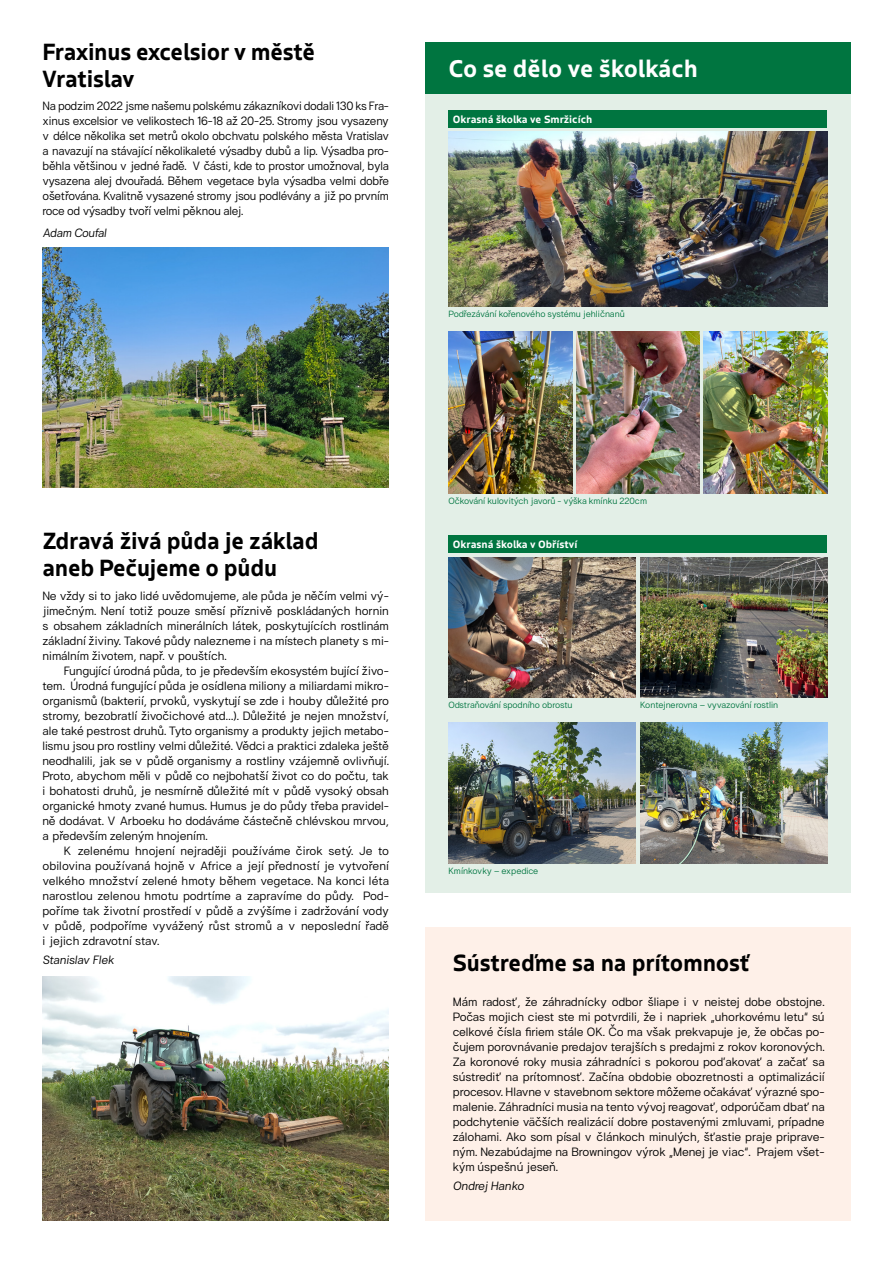
<style>
.page{position:relative;width:893px;height:1263px;background:#fff}
.page>*{position:absolute;margin:0;border:0;box-sizing:border-box;transform-origin:0 0}
.t1{font:700 24px "Boreal";color:#fff}
.t2{font:700 23.25px/27px "Boreal";letter-spacing:-.01em;color:#000}
.t3{font:12px/15px "Hergon Grotesk";letter-spacing:-.01em;color:#000;text-align:justify}
.t4{font:italic 12px "Hergon Grotesk";letter-spacing:-.025em;color:#000}
.t5{font:italic 12px "Hergon Grotesk";color:#000}
.t6{font:700 10.5px "Boreal";color:#fff}
.t7{font:9px "Hergon Grotesk";letter-spacing:-.01em;color:#007540}
</style>
<div class="page">
<div style="left:425px;top:43px;width:425px;height:850px;background:#e3efe7"></div>
<div style="left:425px;top:43px;width:425px;height:51px;background:#007540"></div>
<div style="left:425px;top:927px;width:425px;height:293px;background:#fef0e8"></div>
<img style="left:43px;top:248px;width:346px;height:239px">
<img style="left:449px;top:132px;width:378px;height:174px">
<img style="left:704px;top:332px;width:123px;height:161px">
<img style="left:576px;top:332px;width:124px;height:161px">
<img style="left:449px;top:332px;width:123px;height:161px">
<div style="left:449px;top:111px;width:378px;height:17px;background:#007540"></div>
<img style="left:449px;top:557px;width:186px;height:140px">
<img style="left:449px;top:723px;width:186px;height:140px">
<img style="left:640px;top:557px;width:187px;height:140px">
<img style="left:640px;top:723px;width:187px;height:140px">
<div style="left:449px;top:536px;width:378px;height:17px;background:#007540"></div>
<img style="left:43px;top:976px;width:346px;height:244px">
<h2 class="t2" style="left:43px;top:36px;width:274px">Fraxinus excelsior v městě<br>Vratislav</h2>
<p class="t3" style="left:43px;top:98px;width:348px">Na podzim 2022 jsme našemu polskému zákazníkovi dodali 130 ks Fra&shy;xinus excelsior ve velikostech 16-18 až 20-25. Stromy jsou vysazeny v délce několika set metrů okolo obchvatu polského města Vratislav a navazují na stávající několikaleté výsadby dubů a lip. Výsadba pro&shy;běhla většinou v jedné řadě. V části, kde to prostor umožnoval, byla vysazena alej dvouřadá. Během vegetace byla výsadba velmi dobře ošetřována. Kvalitně vysazené stromy jsou podlévány a již po prvním roce od výsadby tvoří velmi pěknou alej.</p>
<p class="t4" style="left:43px;top:225px;width:65px">Adam Coufal</p>
<h1 class="t1" style="left:449px;top:49px;width:251px">Co se dělo ve školkách</h1>
<p class="t6" style="left:453px;top:111px;width:141px">Okrasná školka ve Smržicích</p>
<p class="t7" style="left:449px;top:308px;width:178px">Podřezávání kořenového systému jehličnanů</p>
<h2 class="t2" style="left:43px;top:525px;width:278px">Zdravá živá půda je základ aneb Pečujeme o půdu</h2>
<p class="t3" style="left:43px;top:588px;width:348px">Ne vždy si to jako lidé uvědomujeme, ale půda je něčím velmi vý&shy;jimečným. Není totiž pouze směsí příznivě poskládaných hornin s obsahem základních minerálních látek, poskytujících rostlinám základní živiny. Takové půdy nalezneme i na místech planety s mi&shy;nimálním životem, např. v pouštích.</p>
<p class="t3" style="left:43px;top:663px;width:348px;text-indent:21px">Fungující úrodná půda, to je především ekosystém bující živo&shy;tem. Úrodná fungující půda je osídlena miliony a miliardami mikro&shy;organismů (bakterií, prvoků, vyskytují se zde i houby důležité pro stromy, bezobratlí živočichové atd…). Důležité je nejen množství, ale také pestrost druhů. Tyto organismy a produkty jejich metabo&shy;lismu jsou pro rostliny velmi důležité. Vědci a praktici zdaleka ještě neodhalili, jak se v půdě organismy a rostliny vzájemně ovlivňují.<br>Proto, abychom měli v půdě co nejbohatší život co do počtu, tak i bohatosti druhů, je nesmírně důležité mít v půdě vysoký obsah organické hmoty zvané humus. Humus je do půdy třeba pravidel&shy;ně dodávat. V Arboeku ho dodáváme částečně chlévskou mrvou, a především zeleným hnojením.</p>
<p class="t3" style="left:43px;top:843px;width:348px;text-indent:21px">K zelenému hnojení nejraději používáme čirok setý. Je to obilovina používaná hojně v Africe a její předností je vytvoření velkého množství zelené hmoty během vegetace. Na konci léta narostlou zelenou hmotu podrtíme a zapravíme do půdy. Pod&shy;poříme tak životní prostředí v půdě a zvýšíme i zadržování vody v půdě, podpoříme vyvážený růst stromů a v neposlední řadě i jejich zdravotní stav.</p>
<p class="t5" style="left:43px;top:952px;width:73px">Stanislav Flek</p>
<p class="t7" style="left:449px;top:495px;width:200px">Očkování kulovitých javorů - výška kmínku 220cm</p>
<p class="t6" style="left:453px;top:536px;width:126px">Okrasná školka v Obříství</p>
<p class="t7" style="left:449px;top:699px;width:125px">Odstraňování spodního obrostu</p>
<p class="t7" style="left:449px;top:865px;width:91px">Kmínkovky – expedice</p>
<p class="t7" style="left:640px;top:699px;width:140px">Kontejnerovna – vyvazování rostlin</p>
<h2 class="t2" style="left:453px;top:947px;width:298px">Sústreďme sa na prítomnosť</h2>
<p class="t3" style="left:453px;top:994px;width:373px">Mám radosť, že záhradnícky odbor šliape i v neistej dobe obstojne.<br>Počas mojich ciest ste mi potvrdili, že i napriek „uhorkovému letu“ sú celkové čísla firiem stále OK. Čo ma však prekvapuje je, že občas po&shy;čujem porovnávanie predajov terajších s predajmi z rokov koronových.<br>Za koronové roky musia záhradníci s pokorou poďakovať a začať sa sústrediť na prítomnosť. Začína obdobie obozretnosti a optimalizácií procesov. Hlavne v stavebnom sektore môžeme očakávať výrazné spo&shy;malenie. Záhradníci musia na tento vývoj reagovať, odporúčam dbať na podchytenie väčších realizácií dobre postavenými zmluvami, prípadne zálohami. Ako som písal v článkoch minulých, šťastie praje priprave&shy;ným. Nezabúdajme na Browningov výrok „Menej je viac“. Prajem všet&shy;kým úspešnú jeseň.</p>
<p class="t4" style="left:453px;top:1178px;width:73px">Ondrej Hanko</p>
</div>
